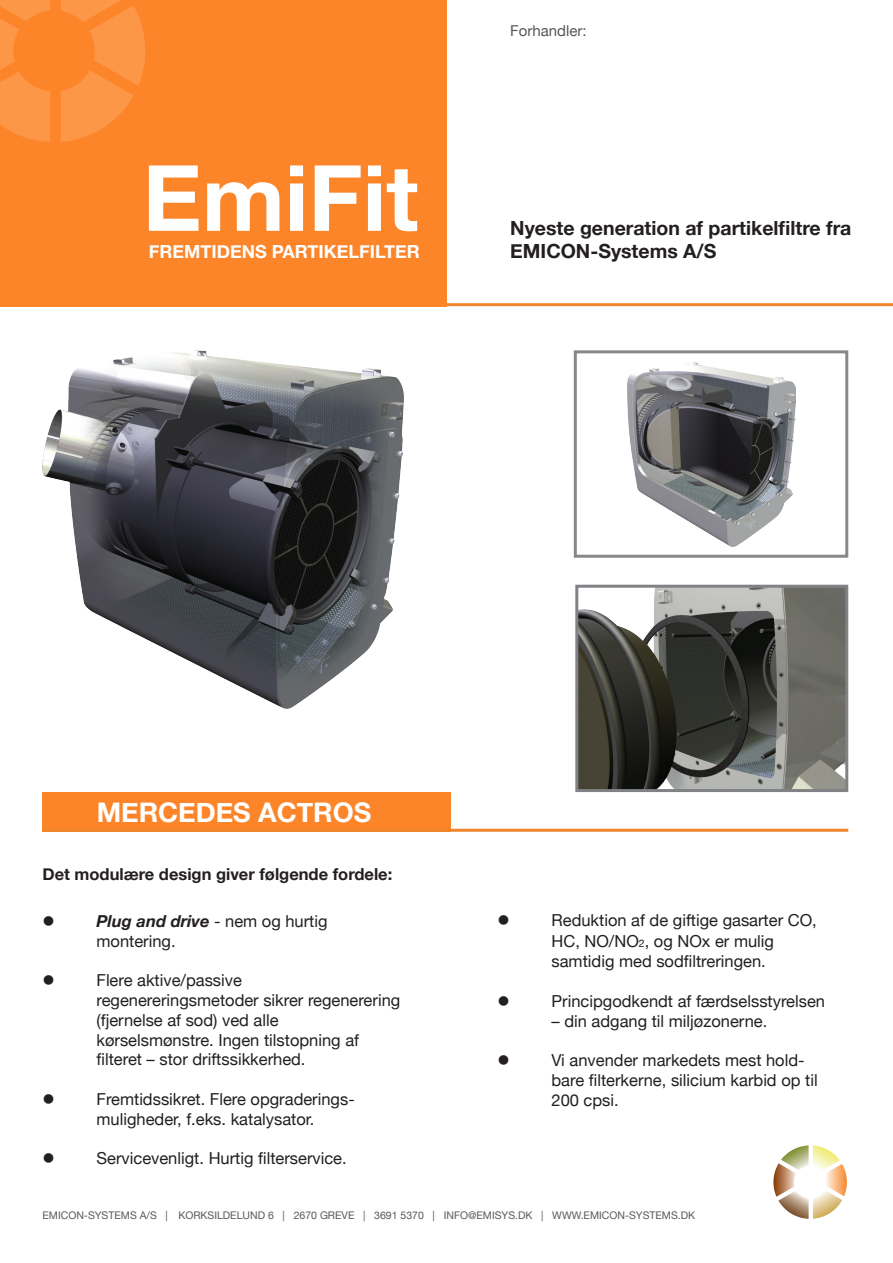
<style>
.page{position:relative;width:893px;height:1263px;background:#fff}
.page>*{position:absolute;margin:0;border:0;box-sizing:border-box;transform-origin:0 0}
.t1{font:700 91.5px "Helvetica Neue";color:#fff}
.t2{font:700 27px "Helvetica Neue";color:#fff}
.t3{font:700 19.5px/23.4px "Helvetica Neue";color:#231f20}
.t4{font:700 18px "Helvetica Neue";color:#fff}
.t5{font:16.5px/19.8px "Helvetica Neue";color:#231f20}
.t6{font:700 16.5px "Helvetica Neue";color:#231f20}
.t7{font:16.5px "Wingdings";color:#231f20}
.t8{font:15px "Helvetica Neue";color:#57585a}
.t9{font:10.5px "Helvetica Neue";color:#57585a}
.s1{font-weight:700;font-style:italic}
.s2{font-size:10.5px}
</style>
<div class="page">
<div style="left:43px;top:792px;width:408px;height:40px;background:#fd8529"></div>
<hr style="left:445px;top:303px;width:448px;height:3px;background:#ef852c">
<svg style="left:773px;top:1145px;width:74px;height:74px"></svg>
<div style="left:0;top:0;width:446px;height:306px;background:#fd8529"></div>
<svg style="left:0;top:0;width:50px;height:142px"></svg>
<svg style="left:61px;top:0;width:85px;height:142px"></svg>
<hr style="left:43px;top:829px;width:805px;height:3px;background:#ef852c">
<img style="left:628px;top:362px;width:167px;height:184px">
<div style="left:574px;top:350px;width:274px;height:208px;border:3px solid #87888a"></div>
<img style="left:579px;top:589px;width:265px;height:199px">
<div style="left:575px;top:585px;width:273px;height:207px;border:3px solid #808285"></div>
<img style="left:43px;top:350px;width:361px;height:358px">
<p class="t1" style="left:143px;top:142px;width:277px">EmiFit</p>
<p class="t4" style="left:149px;top:241px;width:272px">FREMTIDENS PARTIKELFILTER</p>
<p class="t8" style="left:510px;top:21px;width:78px">Forhandler:</p>
<p class="t3" style="left:510px;top:216px;width:343px">Nyeste generation af partikelfiltre fra<br>EMICON-Systems A/S</p>
<p class="t2" style="left:97px;top:795px;width:276px">MERCEDES ACTROS</p>
<p class="t6" style="left:43px;top:864px;width:351px">Det modulære design giver følgende fordele:</p>
<p class="t7" style="left:43px;top:912px;width:14px">●</p>
<p class="t5" style="left:97px;top:911px;width:233px"><span class="s1">Plug and drive</span> - nem og hurtig montering.</p>
<p class="t7" style="left:43px;top:971px;width:14px">●</p>
<p class="t5" style="left:97px;top:970px;width:305px">Flere aktive/passive regenereringsmetoder sikrer regenerering</p>
<p class="t5" style="left:97px;top:1010px;width:184px">(fjernelse af sod) ved alle</p>
<p class="t5" style="left:97px;top:1029px;width:264px">kørselsmønstre. Ingen tilstopning af</p>
<p class="t5" style="left:97px;top:1049px;width:211px">filteret – stor driftssikkerhed.</p>
<p class="t7" style="left:43px;top:1090px;width:14px">●</p>
<p class="t5" style="left:97px;top:1089px;width:260px">Fremtidssikret. Flere opgraderings&shy;muligheder, f.eks. katalysator.</p>
<p class="t7" style="left:43px;top:1149px;width:14px">●</p>
<p class="t5" style="left:97px;top:1148px;width:252px">Servicevenligt. Hurtig filterservice.</p>
<p class="t7" style="left:497px;top:911px;width:14px">●</p>
<p class="t5" style="left:551px;top:910px;width:267px;line-height:21px">Reduktion af de giftige gasarter CO,<br>HC, NO/NO<span class="s2">2</span>, og NOx er mulig</p>
<p class="t5" style="left:551px;top:951px;width:216px">samtidig med sodfiltreringen.</p>
<p class="t7" style="left:497px;top:992px;width:14px">●</p>
<p class="t5" style="left:551px;top:991px;width:275px">Principgodkendt af færdselsstyrelsen</p>
<p class="t5" style="left:551px;top:1010px;width:217px">– din adgang til miljøzonerne.</p>
<p class="t7" style="left:497px;top:1051px;width:14px">●</p>
<p class="t5" style="left:551px;top:1050px;width:268px">Vi anvender markedets mest hold&shy;bare filterkerne, silicium karbid op til<br>200 cpsi.</p>
<p class="t9" style="left:43px;top:1209px;width:654px">EMICON-SYSTEMS A/S | KORKSILDELUND 6 | 2670 GREVE | 3691 5370 | INFO@EMISYS.DK | WWW.EMICON-SYSTEMS.DK</p>
</div>
